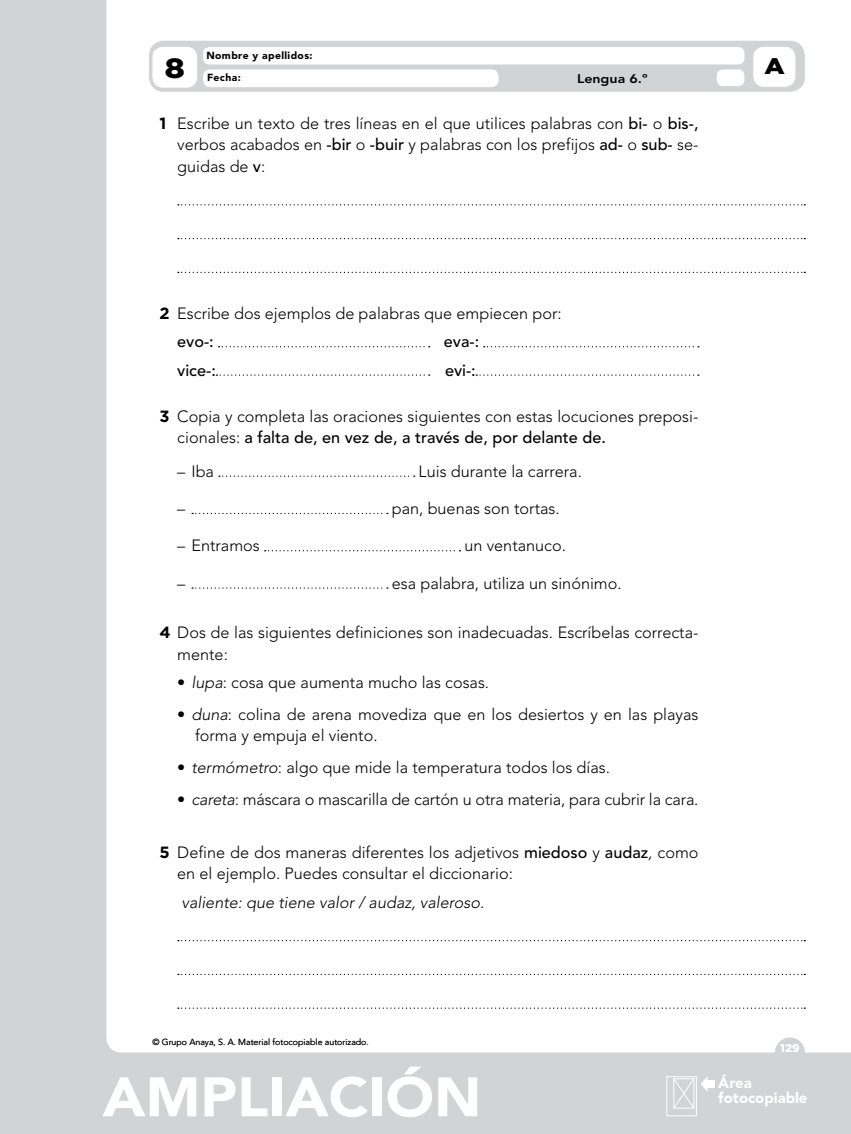
<style>
.page{position:relative;width:851px;height:1134px;background:#fff}
.page>*{position:absolute;margin:0;border:0;box-sizing:border-box;transform-origin:0 0}
.t1{font:900 55px "Avenir LT Std";color:#fff;scale:1.06 1}
.t2{font:900 27.88px "Gotham";color:#000;scale:1.13 1}
.t3{font:900 22.5px "Gotham";color:#000;scale:1.13 1}
.nuclGuion{font:300 16.25px/21.2px "Avenir LT Std";color:#000}
.nucleoTextosangrado{font:italic 300 16.25px "Avenir LT Std";color:#000}
.nucleoTextosangrado-2{font:500 16.25px "Avenir LT Std";color:#000}
.t4{font:900 14.88px/14.9px "Avenir LT Std";color:#fff}
.t5{font:800 12.5px "Avenir LT Std";color:#000;scale:1.13 1}
.t6{font:900 11.25px "Gotham";color:#fff}
.t7{font:900 10.25px "Avenir LT Std";letter-spacing:.04em;color:#000}
.t8{font:300 8.75px "Avenir LT Std";color:#000}
.s1{font-family:"Gotham";font-weight:700}
.s2{font-weight:500}
.s3{font-style:italic}
</style>
<div class="page">
<div style="left:0;top:0;width:850px;height:1134px;background:#d1d3d4"></div>
<div style="left:106px;top:0;width:744px;height:1052px;background:#fff"></div>
<div style="left:774px;top:1037px;width:30px;height:30px;background:#d1d3d4;border-radius:50%"></div>
<div style="left:666px;top:1076px;width:30px;height:40px;border:1px solid #fff"></div>
<svg style="left:672px;top:1076px;width:35px;height:33px"></svg>
<div style="left:706px;top:1081px;width:8px;height:7px;background:#fff"></div>
<div style="left:149px;top:41px;width:655px;height:51px;background:#d1d3d4;border-radius:15px"></div>
<div style="left:152px;top:47px;width:45px;height:41px;background:#fff;border-radius:11px"></div>
<div style="left:716px;top:69px;width:28px;height:17px;background:#fff;border-radius:6px"></div>
<div style="left:753px;top:47px;width:42px;height:40px;background:#fff;border-radius:11px"></div>
<div style="left:203px;top:69px;width:295px;height:18px;background:#fff;border-radius:7px"></div>
<div style="left:203px;top:47px;width:541px;height:17px;background:#fff;border-radius:6px"></div>
<svg style="left:178px;top:204px;width:627px;height:1px"></svg>
<svg style="left:178px;top:238px;width:627px;height:1px"></svg>
<svg style="left:178px;top:272px;width:627px;height:1px"></svg>
<svg style="left:218px;top:346px;width:211px;height:1px"></svg>
<svg style="left:483px;top:346px;width:215px;height:1px"></svg>
<svg style="left:216px;top:374px;width:213px;height:2px"></svg>
<svg style="left:476px;top:374px;width:222px;height:2px"></svg>
<svg style="left:219px;top:475px;width:195px;height:2px"></svg>
<svg style="left:192px;top:513px;width:196px;height:1px"></svg>
<svg style="left:265px;top:550px;width:195px;height:1px"></svg>
<svg style="left:192px;top:587px;width:196px;height:2px"></svg>
<svg style="left:178px;top:940px;width:627px;height:1px"></svg>
<svg style="left:178px;top:974px;width:627px;height:1px"></svg>
<svg style="left:178px;top:1007px;width:627px;height:2px"></svg>
<p class="t2" style="left:165px;top:49px;width:19px">8</p>
<p class="t7" style="left:206px;top:49px;width:108px">Nombre y apellidos:</p>
<p class="t7" style="left:207px;top:71px;width:35px">Fecha:</p>
<p class="t5" style="left:577px;top:72px;width:64px">Lengua 6.º</p>
<p class="nuclGuion" style="left:177px;top:113px;width:522px;text-align:justify;text-indent:-18px"><span class="s1">1</span> Escribe un texto de tres líneas en el que utilices palabras con <span class="s2">bi-</span> o <span class="s2">bis-, </span>verbos acabados en <span class="s2">-bir</span> o <span class="s2">-buir</span> y palabras con los prefijos <span class="s2">ad-</span> o <span class="s2">sub-</span> se&shy;guidas de <span class="s2">v</span>:</p>
<h3 class="t3" style="left:764px;top:51px;width:19px">A</h3>
<p class="nuclGuion" style="left:159px;top:303px;width:403px"><span class="s1">2</span> Escribe dos ejemplos de palabras que empiecen por:</p>
<p class="nucleoTextosangrado-2" style="left:177px;top:332px;width:38px">evo-:</p>
<p class="nucleoTextosangrado-2" style="left:444px;top:332px;width:37px">eva-:</p>
<p class="nucleoTextosangrado-2" style="left:177px;top:361px;width:40px">vice-:</p>
<p class="nucleoTextosangrado-2" style="left:445px;top:361px;width:32px">evi-:</p>
<p class="nuclGuion" style="left:177px;top:406px;width:522px;text-indent:-18px"><span class="s1">3</span> Copia y completa las oraciones siguientes con estas locuciones preposi&shy;cionales: <span class="s2">a falta de, en vez de, a través de, por delante de.</span></p>
<p class="nuclGuion" style="left:177px;top:461px;width:38px">– Iba</p>
<p class="nuclGuion" style="left:418px;top:461px;width:165px">Luis durante la carrera.</p>
<p class="nuclGuion" style="left:177px;top:498px;width:10px">–</p>
<p class="nuclGuion" style="left:392px;top:498px;width:169px">pan, buenas son tortas.</p>
<p class="nuclGuion" style="left:177px;top:535px;width:84px">– Entramos</p>
<p class="nuclGuion" style="left:464px;top:535px;width:103px">un ventanuco.</p>
<p class="nuclGuion" style="left:177px;top:572px;width:10px">–</p>
<p class="nuclGuion" style="left:392px;top:572px;width:231px">esa palabra, utiliza un sinónimo.</p>
<p class="nuclGuion" style="left:177px;top:622px;width:522px;text-indent:-18px"><span class="s1">4</span> Dos de las siguientes definiciones son inadecuadas. Escríbelas correcta&shy;mente:</p>
<p class="nuclGuion" style="left:177px;top:672px;width:313px">• <span class="s3">lupa</span>: cosa que aumenta mucho las cosas.</p>
<p class="nuclGuion" style="left:195px;top:704px;width:505px;text-indent:-18px">• <span class="s3">duna</span>: colina de arena movediza que en los desiertos y en las playas forma y empuja el viento.</p>
<p class="nuclGuion" style="left:177px;top:757px;width:434px">• <span class="s3">termómetro</span>: algo que mide la temperatura todos los días.</p>
<p class="nuclGuion" style="left:177px;top:789px;width:522px">• <span class="s3">careta</span>: máscara o mascarilla de cartón u otra materia, para cubrir la cara.</p>
<p class="nuclGuion" style="left:177px;top:842px;width:522px;text-indent:-18px"><span class="s1">5</span> Define de dos maneras diferentes los adjetivos <span class="s2">miedoso</span> y <span class="s2">audaz</span><span class="s3">,</span> como en el ejemplo. Puedes consultar el diccionario:</p>
<p class="nucleoTextosangrado" style="left:181px;top:892px;width:304px">valiente: que tiene valor / audaz, valeroso.</p>
<p class="t8" style="left:152px;top:1037px;width:218px">© Grupo Anaya, S. A. Material fotocopiable autorizado.</p>
<h1 class="t1" style="left:102px;top:1064px;width:359px">AMPLIACIÓN</h1>
<p class="t6" style="left:780px;top:1040px;width:21px">129</p>
<p class="t4" style="left:718px;top:1075px;width:91px">Área fotocopiable</p>
</div>
